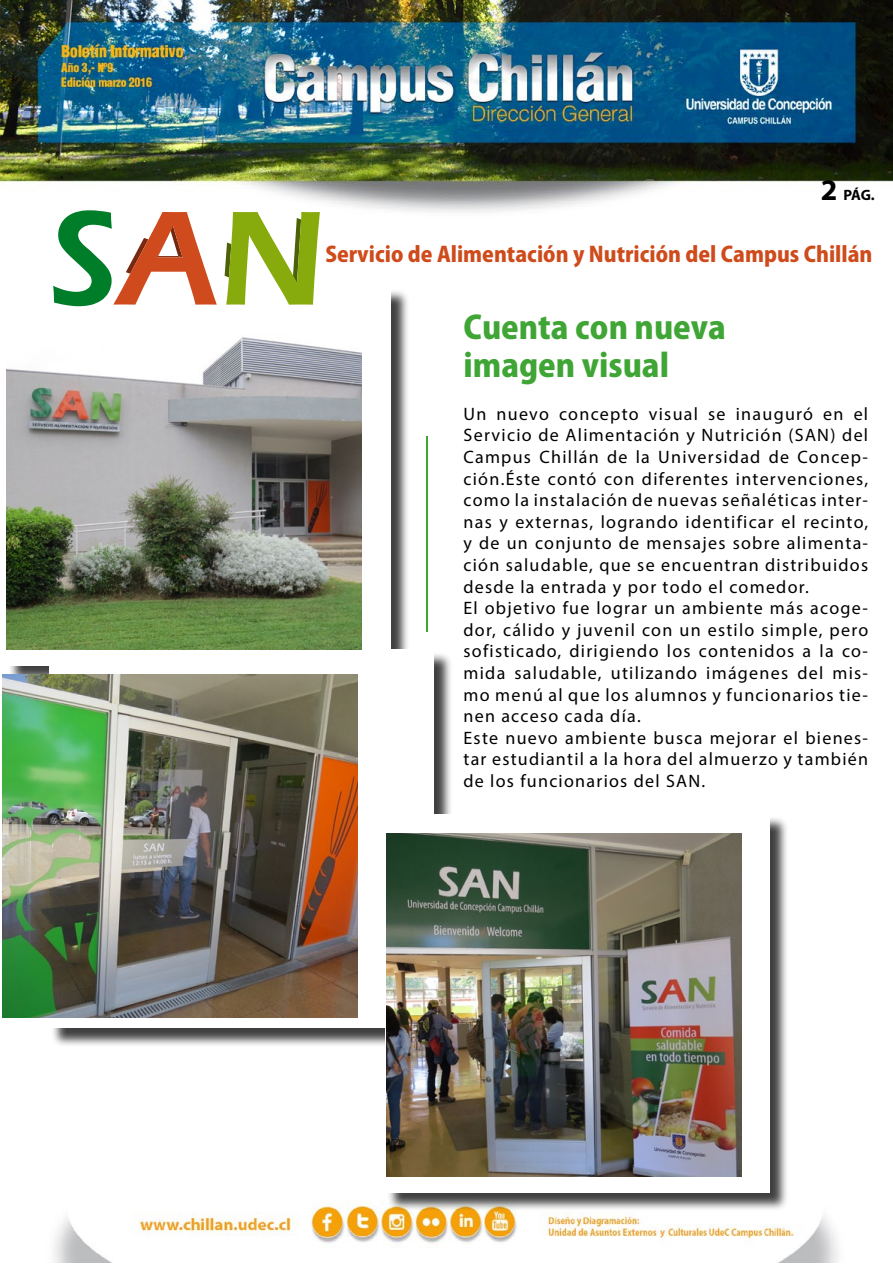
<style>
.page{position:relative;width:893px;height:1276px;background:#fff}
.page>*{position:absolute;margin:0;border:0;box-sizing:border-box;transform-origin:0 0}
.t1{font:800 31.5px/37.8px "Koz Go Pr 6 N";color:#3fa535}
.t2{font:800 21px "Koz Go Pr 6 N";color:#cf4b1b}
.t3{font:18px/21.6px "Myriad Pro";letter-spacing:.07em;color:#000}
.t4{font:700 15px "Myriad Pro";color:#000}
.s1{font-size:30px}
</style>
<div class="page">
<img style="left:0;top:0;width:893px;height:1263px">
<div style="left:8px;top:289px;width:402px;height:395px;background:#000;opacity:.75"></div>
<div style="left:6px;top:287px;width:385px;height:378px;background:#fff"></div>
<div style="left:51px;top:651px;width:402px;height:396px;background:#000;opacity:.75"></div>
<div style="left:49px;top:649px;width:385px;height:379px;background:#fff"></div>
<hr style="left:426px;top:436px;width:2px;height:195px;background:#3fa535">
<img style="left:7px;top:337px;width:355px;height:312px">
<img style="left:3px;top:674px;width:355px;height:343px">
<div style="left:387px;top:815px;width:402px;height:396px;background:#000;opacity:.75"></div>
<div style="left:385px;top:814px;width:385px;height:378px;background:#fff"></div>
<img style="left:386px;top:833px;width:355px;height:343px">
<svg style="left:53px;top:210px;width:164px;height:96px"></svg>
<svg style="left:225px;top:212px;width:95px;height:93px"></svg>
<p class="t4" style="left:821px;top:185px;width:56px"><span class="s1">2</span> PÁG.</p>
<p class="t2" style="left:325px;top:242px;width:548px">Servicio de Alimentación y Nutrición del Campus Chillán</p>
<h1 class="t1" style="left:463px;top:309px;width:264px">Cuenta con nueva imagen visual</h1>
<p class="t3" style="left:463px;top:402px;width:406px">Un nuevo concepto visual se inauguró en el Servicio de Alimentación y Nutrición (SAN) del Campus Chillán de la Universidad de Concep&shy;ción.Éste contó con diferentes intervenciones, como la instalación de nuevas señaléticas inter&shy;nas y externas, logrando identificar el recinto, y de un conjunto de mensajes sobre alimenta&shy;ción saludable, que se encuentran distribuidos desde la entrada y por todo el comedor.<br>El objetivo fue lograr un ambiente más acoge&shy;dor, cálido y juvenil con un estilo simple, pero sofisticado, dirigiendo los contenidos a la co&shy;mida saludable, utilizando imágenes del mis&shy;mo menú al que los alumnos y funcionarios tie&shy;nen acceso cada día.<br>Este nuevo ambiente busca mejorar el bienes&shy;tar estudiantil a la hora del almuerzo y también de los funcionarios del SAN.</p>
</div>
